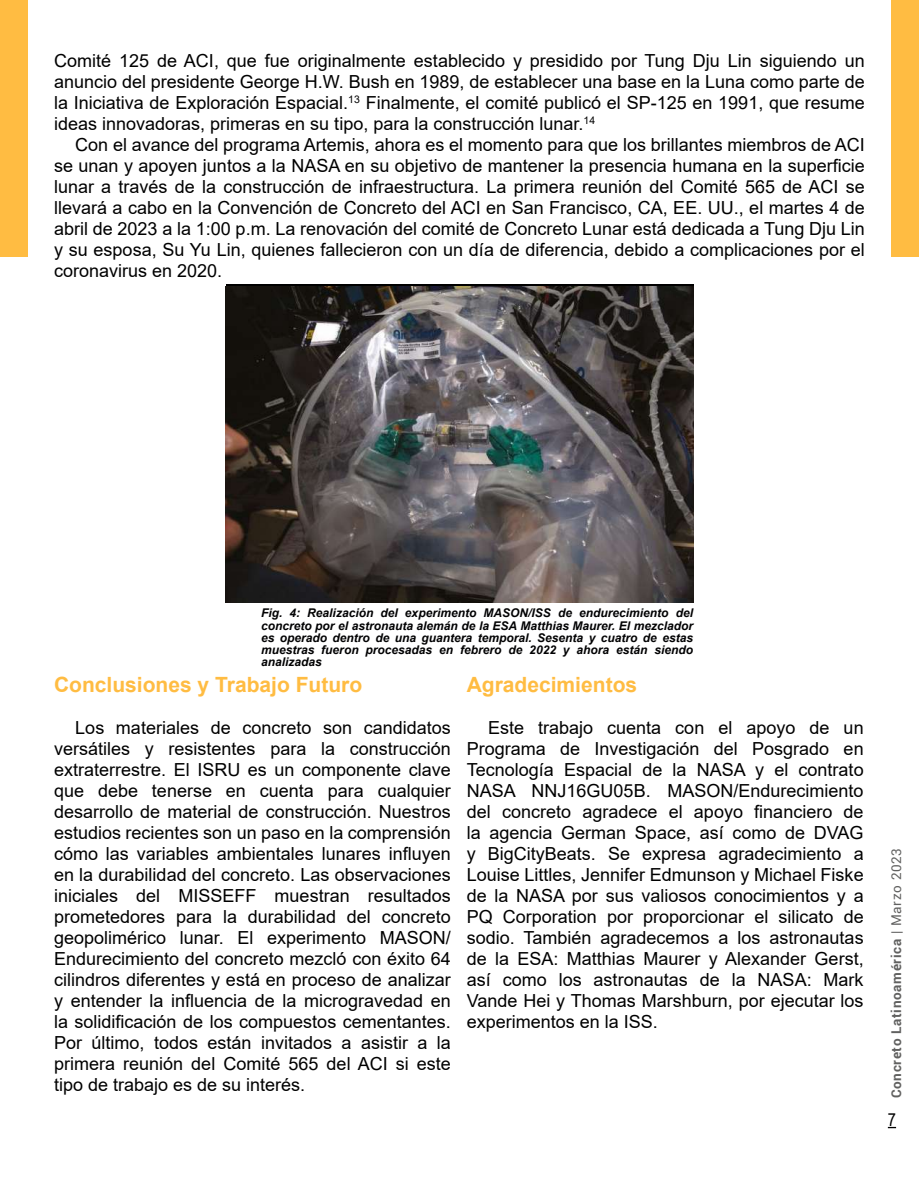
<style>
.page{position:relative;width:919px;height:1187px;background:#fff}
.page>*{position:absolute;margin:0;border:0;box-sizing:border-box;transform-origin:0 0}
.t1{font:700 21px "Arial";color:#ffbc42}
.t2{font:18px/21px "Arial";color:#000;text-align:justify}
.t3{font:18px "Arial Narrow";color:#000}
.t4{font:700 13.5px "Roboto";letter-spacing:.05em;color:#616160}
.t5{font:italic 700 12px/12px "Arial";color:#020203;text-align:justify}
.s1{font-weight:400}
</style>
<div class="page">
<svg style="left:887px;top:1126px;width:9px;height:2px"></svg>
<div style="left:0;top:0;width:27px;height:256px;background:#ffbc42"></div>
<div style="left:891px;top:0;width:27px;height:256px;background:#ffbc42"></div>
<img style="left:226px;top:286px;width:467px;height:316px">
<p class="t2" style="left:54px;top:50px;width:812px">Comité 125 de ACI, que fue originalmente establecido y presidido por Tung Dju Lin siguiendo un anuncio del presidente George H.W. Bush en 1989, de establecer una base en la Luna como parte de la Iniciativa de Exploración Espacial.<sup>13</sup> Finalmente, el comité publicó el SP-125 en 1991, que resume ideas innovadoras, primeras en su tipo, para la construcción lunar.<sup>14</sup></p>
<p class="t2" style="left:54px;top:134px;width:812px;text-indent:21px">Con el avance del programa Artemis, ahora es el momento para que los brillantes miembros de ACI se unan y apoyen juntos a la NASA en su objetivo de mantener la presencia humana en la superficie lunar a través de la construcción de infraestructura. La primera reunión del Comité 565 de ACI se llevará a cabo en la Convención de Concreto del ACI en San Francisco, CA, EE. UU., el martes 4 de abril de 2023 a la 1:00 p.m. La renovación del comité de Concreto Lunar está dedicada a Tung Dju Lin y su esposa, Su Yu Lin, quienes fallecieron con un día de diferencia, debido a complicaciones por el coronavirus en 2020.</p>
<p class="t5" style="left:261px;top:607px;width:433px">Fig. 4: Realización del experimento MASON/ISS de endurecimiento del concreto por el astronauta alemán de la ESA Matthias Maurer. El mezclador es operado dentro de una guantera temporal. Sesenta y cuatro de estas muestras fueron procesadas en febrero de 2022 y ahora están siendo analizadas</p>
<p class="t1" style="left:54px;top:669px;width:310px">Conclusiones y Trabajo Futuro</p>
<p class="t2" style="left:54px;top:717px;width:398px;text-indent:21px">Los materiales de concreto son candidatos versátiles y resistentes para la construcción extraterrestre. El ISRU es un componente clave que debe tenerse en cuenta para cualquier desarrollo de material de construcción. Nuestros estudios recientes son un paso en la comprensión cómo las variables ambientales lunares influyen en la durabilidad del concreto. Las observaciones iniciales del MISSEFF muestran resultados prometedores para la durabilidad del concreto geopolimérico lunar. El experimento MASON/ Endurecimiento del concreto mezcló con éxito 64 cilindros diferentes y está en proceso de analizar y entender la influencia de la microgravedad en la solidificación de los compuestos cementantes.<br>Por último, todos están invitados a asistir a la primera reunión del Comité 565 del ACI si este tipo de trabajo es de su interés.</p>
<p class="t1" style="left:466px;top:669px;width:172px">Agradecimientos</p>
<p class="t2" style="left:466px;top:717px;width:398px;text-indent:21px">Este trabajo cuenta con el apoyo de un Programa de Investigación del Posgrado en Tecnología Espacial de la NASA y el contrato NASA NNJ16GU05B. MASON/Endurecimiento del concreto agradece el apoyo financiero de la agencia German Space, así como de DVAG y BigCityBeats. Se expresa agradecimiento a Louise Littles, Jennifer Edmunson y Michael Fiske de la NASA por sus valiosos conocimientos y a PQ Corporation por proporcionar el silicato de sodio. También agradecemos a los astronautas de la ESA: Matthias Maurer y Alexander Gerst, así como los astronautas de la NASA: Mark Vande Hei y Thomas Marshburn, por ejecutar los experimentos en la ISS.</p>
<p class="t4" style="left:886px;top:1098px;width:252px;rotate:-90deg">Concreto Latinoamérica <span class="s1">| Marzo 2023</span></p>
<p class="t3" style="left:887px;top:1105px;width:10px">7</p>
</div>
